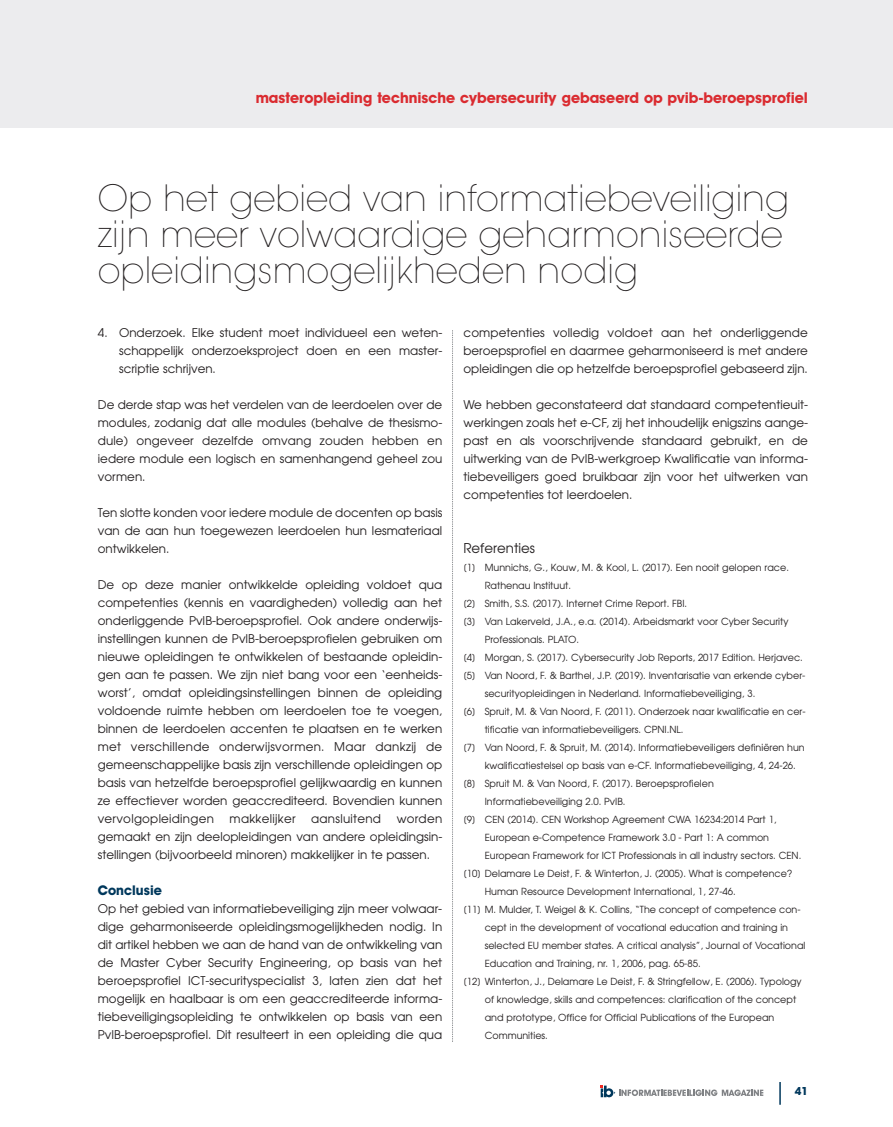
<style>
.page{position:relative;width:893px;height:1127px;background:#fff}
.page>*{position:absolute;margin:0;border:0;box-sizing:border-box;transform-origin:0 0}
.t1{font:200 36px/36px "Avant Garde";color:#231f20}
.t2{font:700 15px "Avant Garde IT Cby BT";color:#da2b30}
.t3{font:13.5px "Avant Garde";color:#231f20}
.t4{font:700 13.5px "Avant Garde IT Cby BT";color:#00385c}
.t5{font:12px/18px "Avant Garde";color:#231f20;text-align:justify}
.t6{font:12px "Avant Garde";letter-spacing:.02em;color:#231f20}
.t7{font:700 10.8px "Avant Garde";color:#00385c}
.t8{font:9.75px "Avant Garde";color:#231f20}
</style>
<div class="page">
<div style="left:0;top:0;width:893px;height:128px;background:#ececee"></div>
<svg style="left:601px;top:1085px;width:162px;height:12px"></svg>
<hr style="left:779px;top:1082px;width:2px;height:23px;background:#00385c">
<svg style="left:452px;top:330px;width:1px;height:712px"></svg>
<p class="t2" style="left:256px;top:92px;width:554px">masteropleiding technische cybersecurity gebaseerd op pvib-beroepsprofiel</p>
<h1 class="t1" style="left:98px;top:184px;width:693px">Op het gebied van informatie beveiliging zijn meer volwaardige geharmoniseerde opleidingsmogelijkheden nodig</h1>
<p class="t5" style="left:119px;top:324px;width:325px;text-indent:-21px">4. Onderzoek. Elke student moet individueel een weten&shy;schappelijk onderzoeksproject doen en een master&shy;scriptie schrijven.</p>
<p class="t5" style="left:98px;top:396px;width:346px">De derde stap was het verdelen van de leerdoelen over de modules, zodanig dat alle modules (behalve de thesismo&shy;dule) ongeveer dezelfde omvang zouden hebben en iedere module een logisch en samenhangend geheel zou vormen.</p>
<p class="t5" style="left:98px;top:504px;width:346px">Ten slotte konden voor iedere module de docenten op basis van de aan hun toegewezen leerdoelen hun lesmateriaal ontwikkelen.</p>
<p class="t5" style="left:98px;top:576px;width:346px">De op deze manier ontwikkelde opleiding voldoet qua competenties (kennis en vaardigheden) volledig aan het onderliggende PvIB-beroepsprofiel. Ook andere onderwijs&shy;instellingen kunnen de PvIB-beroepsprofielen gebruiken om nieuwe opleidingen te ontwikkelen of bestaande opleidin&shy;gen aan te passen. We zijn niet bang voor een ‘eenheids&shy;worst’, omdat opleidingsinstellingen binnen de opleiding voldoende ruimte hebben om leerdoelen toe te voegen, binnen de leerdoelen accenten te plaatsen en te werken met verschillende onderwijsvormen. Maar dankzij de gemeenschappelijke basis zijn verschillende opleidingen op basis van hetzelfde beroepsprofiel gelijkwaardig en kunnen ze effectiever worden geaccrediteerd. Bovendien kunnen vervolgopleidingen</p>
<p class="t5" style="left:98px;top:810px;width:346px;text-indent:299px">worden gemaakt en zijn deelopleidingen van andere opleidingsin&shy;stellingen (bijvoorbeeld minoren) makkelijker in te passen.</p>
<p class="t4" style="left:98px;top:885px;width:66px">Conclusie</p>
<p class="t5" style="left:98px;top:900px;width:346px">Op het gebied van informatiebeveiliging zijn meer volwaar&shy;dige geharmoniseerde opleidingsmogelijkheden nodig. In dit artikel hebben we aan de hand van de ontwikkeling van de Master Cyber Security Engineering, op basis van het beroepsprofiel ICT-securityspecialist 3, laten zien dat het mogelijk en haalbaar is om een geaccrediteerde informa&shy;tiebeveiligingsopleiding te ontwikkelen op basis van een PvIB-beroepsprofiel. Dit resulteert in een opleiding die qua</p>
<p class="t6" style="left:230px;top:812px;width:67px">makkelijker</p>
<p class="t6" style="left:311px;top:812px;width:71px">aansluitend</p>
<p class="t5" style="left:463px;top:324px;width:346px">competenties volledig voldoet aan het onderliggende beroepsprofiel en daarmee geharmoniseerd is met andere opleidingen die op hetzelfde beroepsprofiel gebaseerd zijn.</p>
<p class="t5" style="left:463px;top:396px;width:346px">We hebben geconstateerd dat standaard competentieuit&shy;werkingen zoals het e-CF, zij het inhoudelijk enigszins aange&shy;past en als voorschrijvende standaard gebruikt, en de uitwerking van de PvIB-werkgroep Kwalificatie van informa&shy;tiebeveiligers goed bruikbaar zijn voor het uitwerken van competenties tot leerdoelen.</p>
<p class="t3" style="left:463px;top:540px;width:73px">Referenties</p>
<p class="t8" style="left:463px;top:562px;width:327px">[1] Munnichs, G., Kouw, M. &amp; Kool, L. (2017). Een nooit gelopen race.</p>
<p class="t8" style="left:485px;top:580px;width:88px">Rathenau Instituut.</p>
<p class="t8" style="left:463px;top:598px;width:225px">[2] Smith, S.S. (2017). Internet Crime Report. FBI.</p>
<p class="t8" style="left:463px;top:616px;width:327px">[3] Van Lakerveld, J.A., e.a. (2014). Arbeidsmarkt voor Cyber Security</p>
<p class="t8" style="left:485px;top:634px;width:96px">Professionals. PLATO.</p>
<p class="t8" style="left:463px;top:652px;width:341px">[4] Morgan, S. (2017). Cybersecurity Job Reports, 2017 Edition. Herjavec.</p>
<p class="t8" style="left:463px;top:670px;width:343px">[5] Van Noord, F. &amp; Barthel, J.P. (2019). Inventarisatie van erkende cyber-</p>
<p class="t8" style="left:485px;top:688px;width:272px">securityopleidingen in Nederland. Informatiebeveiliging, 3.</p>
<p class="t8" style="left:463px;top:706px;width:344px">[6] Spruit, M. &amp; Van Noord, F. (2011). Onderzoek naar kwalificatie en cer-</p>
<p class="t8" style="left:485px;top:724px;width:200px">tificatie van informatiebeveiligers. CPNI.NL.</p>
<p class="t8" style="left:463px;top:742px;width:343px">[7] Van Noord, F. &amp; Spruit, M. (2014). Informatiebeveiligers definiëren hun</p>
<p class="t8" style="left:485px;top:760px;width:313px">kwalificatiestelsel op basis van e-CF. Informatiebeveiliging, 4, 24-26.</p>
<p class="t8" style="left:463px;top:778px;width:252px">[8] Spruit M. &amp; Van Noord, F. (2017). Beroepsprofielen</p>
<p class="t8" style="left:485px;top:796px;width:142px">Informatiebeveiliging 2.0. PvIB.</p>
<p class="t8" style="left:463px;top:814px;width:315px">[9] CEN (2014). CEN Workshop Agreement CWA 16234:2014 Part 1,</p>
<p class="t8" style="left:485px;top:832px;width:286px">European e-Competence Framework 3.0 - Part 1: A common</p>
<p class="t8" style="left:485px;top:850px;width:318px">European Framework for ICT Professionals in all industry sectors. CEN.</p>
<p class="t8" style="left:463px;top:868px;width:331px">[10] Delamare Le Deist, F. &amp; Winterton, J. (2005). What is competence?</p>
<p class="t8" style="left:485px;top:886px;width:253px">Human Resource Development International, 1, 27-46.</p>
<p class="t8" style="left:463px;top:904px;width:339px">[11] M. Mulder, T. Weigel &amp; K. Collins, “The concept of competence con-</p>
<p class="t8" style="left:485px;top:922px;width:305px">cept in the development of vocational education and training in</p>
<p class="t8" style="left:485px;top:940px;width:322px">selected EU member states. A critical analysis”, Journal of Vocational</p>
<p class="t8" style="left:485px;top:958px;width:217px">Education and Training, nr. 1, 2006, pag. 65-85.</p>
<p class="t8" style="left:463px;top:976px;width:340px">[12] Winterton, J., Delamare Le Deist, F. &amp; Stringfellow, E. (2006). Typology</p>
<p class="t8" style="left:485px;top:994px;width:313px">of knowledge, skills and competences: clarification of the concept</p>
<p class="t8" style="left:485px;top:1012px;width:291px">and prototype, Office for Official Publications of the European</p>
<p class="t8" style="left:485px;top:1030px;width:65px">Communities.</p>
<p class="t7" style="left:795px;top:1087px;width:15px">41</p>
</div>
